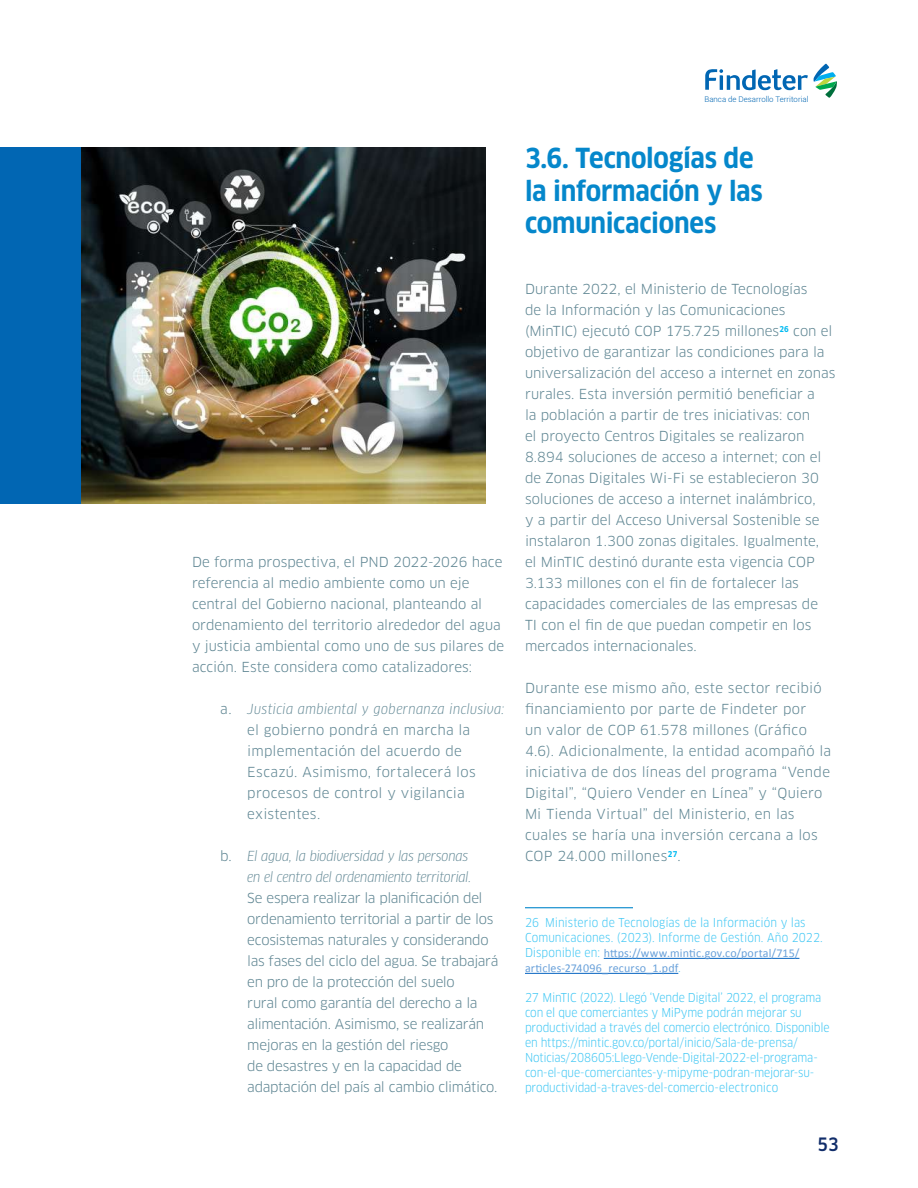
<style>
.page{position:relative;width:918px;height:1188px;background:#fff}
.page>*{position:absolute;margin:0;border:0;box-sizing:border-box;transform-origin:0 0}
.t1{font:700 27px/32.4px "Clan Pro Narr";letter-spacing:-.01em;color:#0587cb}
.t2{font:500 18px "Clan Pro Narr";color:#112d6a}
.t3{font:13.5px/21px "Clan Pro";color:#5e8592}
.t4{font:13.5px/21px "Clan Pro";letter-spacing:-.02em;color:#5e8592}
.t5{font:italic 13.5px/21px "Clan Pro Narr";letter-spacing:-.015em;color:#5e8592;text-align:right}
.t6{font:italic 13.5px "Clan Pro Narr";letter-spacing:.02em;color:#5e8592}
.t7{font:12px/15px "Clan Pro Narr";letter-spacing:-.01em;color:#40c7f4}
.t8{font:12px/15px "Calibri";letter-spacing:.015em;color:#69a1da}
.t9{font:300 7.8px "Roboto";color:#0166b3}
.s1{font-family:"Clan Pro";font-style:normal}
.s2{font-family:"Clan Pro Narr";color:#40c7f4}
</style>
<div class="page">
<div style="left:0;top:147px;width:101px;height:357px;background:#0166b3"></div>
<img style="left:81px;top:147px;width:405px;height:357px">
<hr style="left:525px;top:907px;width:108px;height:1px;background:#0587cb">
<hr style="left:604px;top:958px;width:195px;height:1px;background:#0563c1">
<hr style="left:525px;top:973px;width:153px;height:1px;background:#0563c1">
<svg style="left:814px;top:64px;width:23px;height:34px"></svg>
<svg style="left:705px;top:69px;width:103px;height:21px"></svg>
<p class="t3" style="left:192px;top:552px;width:314px">De forma prospectiva, el PND 2022-2026 hace referencia al medio ambiente como un eje central del Gobierno nacional, planteando al ordenamiento del territorio alrededor del agua y justicia ambiental como uno de sus pilares de acción. Este considera como catalizadores:</p>
<p class="t6" style="left:220px;top:701px;width:286px"><span class="s1">a.</span> Justicia ambiental y gobernanza inclusiva:</p>
<p class="t3" style="left:247px;top:720px;width:230px">el gobierno pondrá en marcha la implementación del acuerdo de<br>Escazú. Asimismo, fortalecerá los procesos de control y vigilancia existentes.</p>
<p class="t5" style="left:220px;top:846px;width:253px"><span class="s1">b.</span> El agua, la biodiversidad y las personas en el centro del ordenamiento territorial.</p>
<p class="t4" style="left:247px;top:888px;width:253px">Se espera realizar la planificación del ordenamiento territorial a partir de los ecosistemas naturales y considerando las fases del ciclo del agua. Se trabajará en pro de la protección del suelo<br>rural como garantía del derecho a la alimentación. Asimismo, se realizarán mejoras en la gestión del riesgo<br>de desastres y en la capacidad de adaptación del país al cambio climático.</p>
<p class="t9" style="left:705px;top:93px;width:105px">Banca de Desarrollo Territorial</p>
<h1 class="t1" style="left:525px;top:142px;width:239px">3.6. Tecnologías de la información y las comunicaciones</h1>
<p class="t3" style="left:525px;top:279px;width:312px">Durante 2022, el Ministerio de Tecnologías<br>de la Información y las Comunicaciones (MinTIC) ejecutó COP 175.725 millones<sup>26</sup> con el objetivo de garantizar las condiciones para la universalización del acceso a internet en zonas rurales. Esta inversión permitió beneficiar a<br>la población a partir de tres iniciativas: con<br>el proyecto Centros Digitales se realizaron 8.894 soluciones de acceso a internet; con el de Zonas Digitales Wi-Fi se establecieron 30 soluciones de acceso a internet inalámbrico,<br>y a partir del Acceso Universal Sostenible se instalaron 1.300 zonas digitales. Igualmente,<br>el MinTIC destinó durante esta vigencia COP 3.133 millones con el fin de fortalecer las capacidades comerciales de las empresas de<br>TI con el fin de que puedan competir en los mercados internacionales.</p>
<p class="t3" style="left:525px;top:678px;width:308px">Durante ese mismo año, este sector recibió financiamiento por parte de Findeter por<br>un valor de COP 61.578 millones (Gráfico 4.6). Adicionalmente, la entidad acompañó la iniciativa de dos líneas del programa “Vende Digital”, “Quiero Vender en Línea” y “Quiero Mi Tienda Virtual” del Ministerio, en las cuales se haría una inversión cercana a los COP 24.000 millones<sup>27</sup>.</p>
<p class="t7" style="left:525px;top:915px;width:299px">26 Ministerio de Tecnologías de la Información y las<br>Comunicaciones. (2023). Informe de Gestión. Año 2022.</p>
<p class="t8" style="left:525px;top:945px;width:276px"><span class="s2">Disponible en:</span> https://www.mintic.gov.co/portal/715/ articles-274096_recurso_1.pdf<span class="s2">.</span></p>
<p class="t7" style="left:525px;top:990px;width:306px">27 MinTIC (2022). Llegó ‘Vende Digital’ 2022, el programa con el que comerciantes y MiPyme podrán mejorar su productividad a través del comercio electrónico. Disponible en https://mintic.gov.co/portal/inicio/Sala-de-prensa/ Noticias/208605:Llego-Vende-Digital-2022-el-programa&shy;con-el-que-comerciantes-y-mipyme-podran-mejorar-su&shy;productividad-a-traves-del-comercio-electronico</p>
<h2 class="t2" style="left:817px;top:1134px;width:23px">53</h2>
</div>
